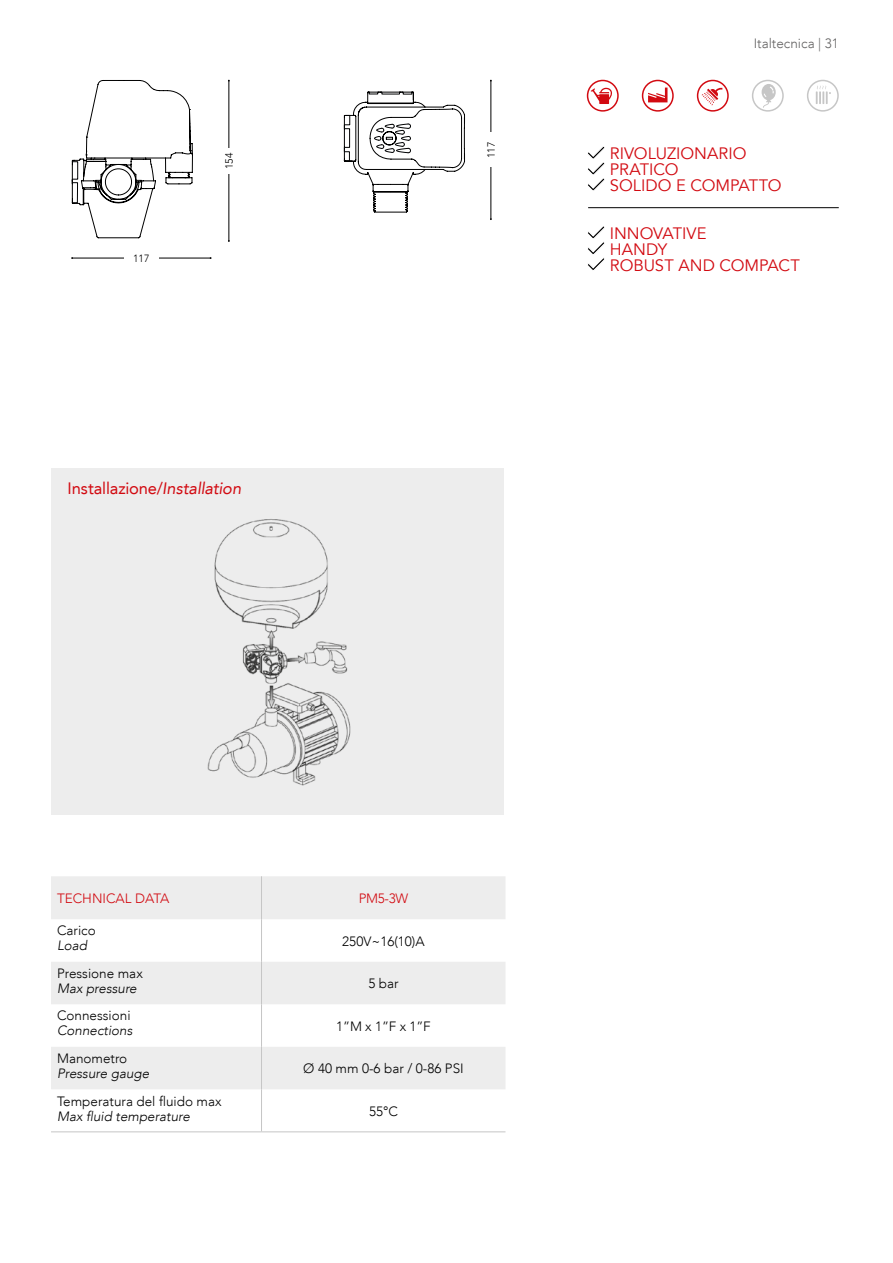
<style>
.page{position:relative;width:893px;height:1263px;background:#fff}
.page>*{position:absolute;margin:0;border:0;box-sizing:border-box;transform-origin:0 0}
.t1{font:16.5px/15.9px "Avenir LT";color:#d20a11}
.t2{font:16.5px "Avenir LT";letter-spacing:-.005em;color:#d20a11}
.t3{font:300 13.5px "Avenir LT";color:#000}
.t4{font:italic 300 13.5px "Avenir LT";color:#000}
.t5{font:300 13.5px "Avenir LT";color:#d20a11}
.t6{font:300 13.5px "Avenir LT";color:#646363}
.t7{font:300 10.5px "Avenir LT";color:#000}
.s1{font-style:italic}
</style>
<div class="page">
<svg style="left:588px;top:146px;width:17px;height:45px"></svg>
<svg style="left:588px;top:226px;width:17px;height:44px"></svg>
<hr style="left:588px;top:207px;width:251px;height:1px;background:#000">
<div style="left:51px;top:468px;width:453px;height:347px;background:#ededed"></div>
<svg style="left:51px;top:876px;width:454px;height:213px;fill:#ededed"></svg>
<hr style="left:261px;top:876px;width:1px;height:43px;background:#c6c6c6">
<hr style="left:261px;top:919px;width:1px;height:43px;background:#c6c6c6">
<hr style="left:261px;top:962px;width:1px;height:42px;background:#c6c6c6">
<hr style="left:261px;top:1004px;width:1px;height:43px;background:#c6c6c6">
<hr style="left:261px;top:1047px;width:1px;height:42px;background:#c6c6c6">
<hr style="left:261px;top:1089px;width:1px;height:42px;background:#c6c6c6">
<hr style="left:51px;top:1131px;width:210px;height:1px;background:#c6c6c6">
<hr style="left:261px;top:1131px;width:244px;height:1px;background:#c6c6c6">
<svg style="left:72px;top:80px;width:121px;height:158px"></svg>
<img style="left:207px;top:519px;width:144px;height:267px">
<div style="left:642px;top:80px;width:32px;height:32px;border:2px solid #d20a11;border-radius:50%"></div>
<svg style="left:648px;top:88px;width:19px;height:14px"></svg>
<div style="left:587px;top:80px;width:32px;height:32px;border:2px solid #d20a11;border-radius:50%"></div>
<svg style="left:591px;top:88px;width:21px;height:16px"></svg>
<div style="left:807px;top:80px;width:32px;height:32px;border:2px solid #c6c6c6;border-radius:50%"></div>
<svg style="left:816px;top:86px;width:15px;height:18px"></svg>
<div style="left:752px;top:80px;width:32px;height:32px;border:2px solid #c6c6c6;border-radius:50%"></div>
<div style="left:697px;top:80px;width:32px;height:32px;border:2px solid #d20a11;border-radius:50%"></div>
<svg style="left:702px;top:88px;width:20px;height:17px"></svg>
<svg style="left:762px;top:84px;width:14px;height:24px"></svg>
<svg style="left:344px;top:91px;width:121px;height:122px"></svg>
<hr style="left:229px;top:81px;width:1px;height:160px;background:#000">
<div style="left:225px;top:148px;width:8px;height:26px;background:#fff"></div>
<hr style="left:72px;top:258px;width:139px;height:1px;background:#000">
<div style="left:124px;top:254px;width:34px;height:8px;background:#fff"></div>
<hr style="left:491px;top:81px;width:1px;height:138px;background:#000">
<div style="left:487px;top:133px;width:8px;height:34px;background:#fff"></div>
<p class="t7" style="left:133px;top:252px;width:18px">117</p>
<p class="t7" style="left:223px;top:169px;width:18px;rotate:-90deg">154</p>
<p class="t2" style="left:68px;top:479px;width:175px">Installazione/<span class="s1">Installation</span></p>
<p class="t7" style="left:485px;top:158px;width:18px;rotate:-90deg">117</p>
<p class="t6" style="left:754px;top:35px;width:87px">Italtecnica | 31</p>
<p class="t1" style="left:610px;top:146px;width:173px">RIVOLUZIONARIO<br>PRATICO<br>SOLIDO E COMPATTO</p>
<p class="t1" style="left:610px;top:226px;width:191px">INNOVATIVE<br>HANDY<br>ROBUST AND COMPACT</p>
<p class="t5" style="left:57px;top:890px;width:114px">TECHNICAL DATA</p>
<p class="t5" style="left:359px;top:890px;width:51px">PM5-3W</p>
<p class="t3" style="left:57px;top:923px;width:40px">Carico</p>
<p class="t4" style="left:57px;top:938px;width:32px">Load</p>
<p class="t3" style="left:342px;top:933px;width:84px">250V~16(10)A</p>
<p class="t3" style="left:57px;top:965px;width:87px">Pressione max</p>
<p class="t4" style="left:57px;top:980px;width:81px">Max pressure</p>
<p class="t3" style="left:368px;top:975px;width:32px">5 bar</p>
<p class="t3" style="left:57px;top:1008px;width:75px">Connessioni</p>
<p class="t4" style="left:57px;top:1023px;width:77px">Connections</p>
<p class="t3" style="left:336px;top:1018px;width:96px">1”M x 1”F x 1”F</p>
<p class="t3" style="left:57px;top:1050px;width:72px">Manometro</p>
<p class="t4" style="left:57px;top:1065px;width:94px">Pressure gauge</p>
<p class="t3" style="left:303px;top:1060px;width:162px">Ø 40 mm 0-6 bar / 0-86 PSI</p>
<p class="t3" style="left:57px;top:1093px;width:166px">Temperatura del fluido max</p>
<p class="t4" style="left:57px;top:1108px;width:135px">Max fluid temperature</p>
<p class="t3" style="left:369px;top:1103px;width:30px">55°C</p>
</div>
